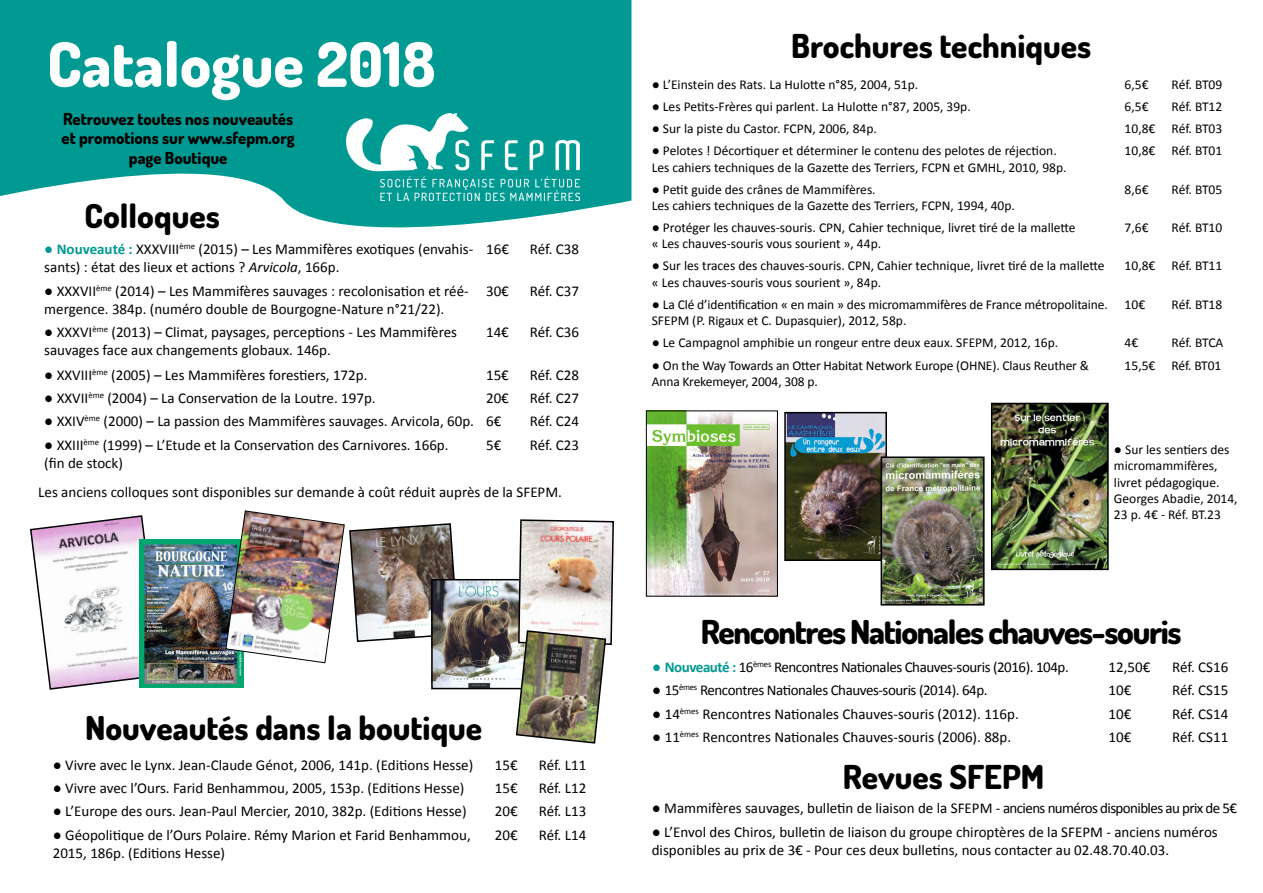
<style>
.page{position:relative;width:1263px;height:893px;background:#fff}
.page>*{position:absolute;margin:0;border:0;box-sizing:border-box;transform-origin:0 0}
.t1{font:800 61.5px "Dosis";color:#fff}
.t2{font:800 33px "Dosis";color:#000}
.t3{font:800 33px "Dosis";letter-spacing:-.04em;color:#000}
.t4{font:800 16.5px/19.8px "Dosis";color:#000;text-align:center}
.t5{font:15px/18px "Calibri";color:#000}
.t6{font:15px "Calibri";letter-spacing:-.03em;color:#000}
.t7{font:13.5px/16.2px "Calibri";color:#000}
.s1{color:#009a93}
.s2{font-weight:700;color:#009a93}
.s3{font-style:italic}
</style>
<div class="page">
<img style="left:787px;top:415px;width:97px;height:143px">
<div style="left:784px;top:412px;width:103px;height:149px;border:2px solid #000"></div>
<img style="left:648px;top:412px;width:128px;height:183px">
<div style="left:646px;top:410px;width:132px;height:187px;border:1px solid #000"></div>
<img style="left:994px;top:406px;width:112px;height:161px">
<div style="left:991px;top:403px;width:118px;height:167px;border:2px solid #000"></div>
<img style="left:883px;top:459px;width:98px;height:144px">
<div style="left:880px;top:456px;width:104px;height:150px;border:2px solid #000"></div>
<svg style="left:30px;top:515px;width:133px;height:175px"></svg>
<img style="left:434px;top:582px;width:81px;height:104px">
<div style="left:431px;top:579px;width:102px;height:110px;border:2px solid #000"></div>
<img style="left:515px;top:519px;width:99px;height:225px">
<img style="left:140px;top:539px;width:103px;height:148px">
<img style="left:225px;top:510px;width:234px;height:153px">
<svg style="left:0;top:0;width:631px;height:228px;background:#22a7a1"></svg>
<img style="left:346px;top:114px;width:233px;height:87px">
<h1 class="t1" style="left:47px;top:25px;width:390px">Catalogue 2018</h1>
<p class="t4" style="left:62px;top:108px;width:235px">Retrouvez toutes nos nouveautés et promotions sur www.sfepm.org page Boutique</p>
<h2 class="t2" style="left:85px;top:195px;width:137px">Colloques</h2>
<p class="t5" style="left:44px;top:240px;width:431px"><span class="s1">●</span> <span class="s2">Nouveauté :</span> XXXVIII<sup>ème</sup> (2015) – Les Mammifères exotiques (envahis&shy;sants) : état des lieux et actions ? <span class="s3">Arvicola</span>, 166p.</p>
<p class="t5" style="left:486px;top:240px;width:24px">16€</p>
<p class="t5" style="left:530px;top:240px;width:51px">Réf. C38</p>
<p class="t5" style="left:44px;top:282px;width:426px">● XXXVII<sup>ème</sup> (2014) – Les Mammifères sauvages : recolonisation et réé&shy;mergence. 384p. (numéro double de Bourgogne-Nature n°21/22).</p>
<p class="t5" style="left:486px;top:282px;width:24px">30€</p>
<p class="t5" style="left:530px;top:282px;width:51px">Réf. C37</p>
<p class="t5" style="left:44px;top:323px;width:414px">● XXXVI<sup>ème</sup> (2013) – Climat, paysages, perceptions - Les Mammifères sauvages face aux changements globaux. 146p.</p>
<p class="t5" style="left:486px;top:323px;width:24px">14€</p>
<p class="t5" style="left:530px;top:323px;width:51px">Réf. C36</p>
<p class="t5" style="left:44px;top:366px;width:325px">● XXVIII<sup>ème</sup> (2005) – Les Mammifères forestiers, 172p.</p>
<p class="t5" style="left:486px;top:366px;width:24px">15€</p>
<p class="t5" style="left:530px;top:366px;width:51px">Réf. C28</p>
<p class="t5" style="left:44px;top:389px;width:333px">● XXVII<sup>ème</sup> (2004) – La Conservation de la Loutre. 197p.</p>
<p class="t5" style="left:486px;top:389px;width:24px">20€</p>
<p class="t5" style="left:530px;top:389px;width:51px">Réf. C27</p>
<p class="t5" style="left:44px;top:412px;width:458px">● XXIV<sup>ème</sup> (2000) – La passion des Mammifères sauvages. Arvicola, 60p. 6€</p>
<p class="t5" style="left:530px;top:412px;width:51px">Réf. C24</p>
<p class="t5" style="left:44px;top:436px;width:406px">● XXIII<sup>ème</sup> (1999) – L’Etude et la Conservation des Carnivores. 166p. (fin de stock)</p>
<p class="t5" style="left:486px;top:436px;width:17px">5€</p>
<p class="t5" style="left:530px;top:436px;width:51px">Réf. C23</p>
<p class="t5" style="left:38px;top:483px;width:525px">Les anciens colloques sont disponibles sur demande à coût réduit auprès de la SFEPM.</p>
<h2 class="t2" style="left:85px;top:707px;width:399px">Nouveautés dans la boutique</h2>
<p class="t5" style="left:53px;top:756px;width:422px">● Vivre avec le Lynx. Jean-Claude Génot, 2006, 141p. (Editions Hesse)</p>
<p class="t5" style="left:495px;top:756px;width:24px">15€</p>
<p class="t5" style="left:539px;top:756px;width:49px">Réf. L11</p>
<p class="t5" style="left:53px;top:779px;width:413px">● Vivre avec l’Ours. Farid Benhammou, 2005, 153p. (Editions Hesse)</p>
<p class="t5" style="left:495px;top:779px;width:24px">15€</p>
<p class="t5" style="left:539px;top:779px;width:49px">Réf. L12</p>
<p class="t5" style="left:53px;top:802px;width:415px">● L’Europe des ours. Jean-Paul Mercier, 2010, 382p. (Editions Hesse)</p>
<p class="t5" style="left:495px;top:802px;width:24px">20€</p>
<p class="t5" style="left:539px;top:802px;width:49px">Réf. L13</p>
<p class="t5" style="left:53px;top:826px;width:420px">● Géopolitique de l’Ours Polaire. Rémy Marion et Farid Benhammou,<br>2015, 186p. (Editions Hesse)</p>
<p class="t5" style="left:495px;top:826px;width:24px">20€</p>
<p class="t5" style="left:539px;top:826px;width:49px">Réf. L14</p>
<h2 class="t2" style="left:791px;top:25px;width:302px">Brochures techniques</h2>
<p class="t7" style="left:652px;top:76px;width:268px">● L’Einstein des Rats. La Hulotte n°85, 2004, 51p.</p>
<p class="t7" style="left:1125px;top:76px;width:25px">6,5€</p>
<p class="t7" style="left:1171px;top:76px;width:52px">Réf. BT09</p>
<p class="t7" style="left:652px;top:99px;width:320px">● Les Petits-Frères qui parlent. La Hulotte n°87, 2005, 39p.</p>
<p class="t7" style="left:1125px;top:99px;width:25px">6,5€</p>
<p class="t7" style="left:1171px;top:99px;width:52px">Réf. BT12</p>
<p class="t7" style="left:652px;top:121px;width:227px">● Sur la piste du Castor. FCPN, 2006, 84p.</p>
<p class="t7" style="left:1125px;top:121px;width:99px">10,8€ Réf. BT03</p>
<p class="t7" style="left:652px;top:143px;width:416px">● Pelotes ! Décortiquer et déterminer le contenu des pelotes de réjection.<br>Les cahiers techniques de la Gazette des Terriers, FCPN et GMHL, 2010, 98p.</p>
<p class="t7" style="left:1125px;top:143px;width:99px">10,8€ Réf. BT01</p>
<p class="t7" style="left:652px;top:181px;width:365px">● Petit guide des crânes de Mammifères.<br>Les cahiers techniques de la Gazette des Terriers, FCPN, 1994, 40p.</p>
<p class="t7" style="left:1125px;top:181px;width:25px">8,6€</p>
<p class="t7" style="left:1171px;top:181px;width:52px">Réf. BT05</p>
<p class="t7" style="left:652px;top:219px;width:425px">● Protéger les chauves-souris. CPN, Cahier technique, livret tiré de la mallette « Les chauves-souris vous sourient », 44p.</p>
<p class="t7" style="left:1125px;top:219px;width:25px">7,6€</p>
<p class="t7" style="left:1171px;top:219px;width:52px">Réf. BT10</p>
<p class="t7" style="left:652px;top:258px;width:454px">● Sur les traces des chauves-souris. CPN, Cahier technique, livret tiré de la mallette « Les chauves-souris vous sourient », 84p.</p>
<p class="t7" style="left:1125px;top:258px;width:99px">10,8€ Réf. BT11</p>
<p class="t7" style="left:652px;top:296px;width:457px">● La Clé d’identification « en main » des micromammifères de France métropolitaine.<br>SFEPM (P. Rigaux et C. Dupasquier), 2012, 58p.</p>
<p class="t7" style="left:1125px;top:296px;width:22px">10€</p>
<p class="t7" style="left:1171px;top:296px;width:52px">Réf. BT18</p>
<p class="t7" style="left:652px;top:334px;width:408px">● Le Campagnol amphibie un rongeur entre deux eaux. SFEPM, 2012, 16p.</p>
<p class="t7" style="left:1125px;top:334px;width:15px">4€</p>
<p class="t7" style="left:1171px;top:334px;width:53px">Réf. BTCA</p>
<p class="t7" style="left:652px;top:358px;width:439px">● On the Way Towards an Otter Habitat Network Europe (OHNE). Claus Reuther &amp;<br>Anna Krekemeyer, 2004, 308 p.</p>
<p class="t7" style="left:1125px;top:358px;width:98px">15,5€ Réf. BT01</p>
<p class="t7" style="left:1114px;top:442px;width:125px">● Sur les sentiers des micromammifères, livret pédagogique.<br>Georges Abadie, 2014,<br>23 p. 4€ - Réf. BT.23</p>
<h2 class="t3" style="left:701px;top:611px;width:482px">Rencontres Nationales chauves-souris</h2>
<p class="t6" style="left:652px;top:657px;width:418px"><span class="s1">●</span> <span class="s2">Nouveauté :</span> 16<sup>èmes</sup> Rencontres Nationales Chauves-souris (2016). 104p.</p>
<p class="t5" style="left:1108px;top:658px;width:43px">12,50€</p>
<p class="t5" style="left:1172px;top:658px;width:58px">Réf. CS16</p>
<p class="t6" style="left:652px;top:681px;width:337px">● 15<sup>èmes</sup> Rencontres Nationales Chauves-souris (2014). 64p.</p>
<p class="t5" style="left:1108px;top:681px;width:24px">10€</p>
<p class="t5" style="left:1172px;top:681px;width:58px">Réf. CS15</p>
<p class="t5" style="left:652px;top:705px;width:368px">● 14<sup>èmes</sup> Rencontres Nationales Chauves-souris (2012). 116p.</p>
<p class="t5" style="left:1108px;top:705px;width:24px">10€</p>
<p class="t5" style="left:1172px;top:705px;width:58px">Réf. CS14</p>
<p class="t5" style="left:652px;top:728px;width:360px">● 11<sup>èmes</sup> Rencontres Nationales Chauves-souris (2006). 88p.</p>
<p class="t5" style="left:1108px;top:728px;width:24px">10€</p>
<p class="t5" style="left:1172px;top:728px;width:58px">Réf. CS11</p>
<h2 class="t2" style="left:843px;top:756px;width:203px">Revues SFEPM</h2>
<p class="t5" style="left:652px;top:799px;width:587px">● Mammifères sauvages, bulletin de liaison de la SFEPM - anciens numéros disponibles au prix de 5€</p>
<p class="t5" style="left:652px;top:823px;width:567px">● L’Envol des Chiros, bulletin de liaison du groupe chiroptères de la SFEPM - anciens numéros disponibles au prix de 3€ - Pour ces deux bulletins, nous contacter au 02.48.70.40.03.</p>
</div>
